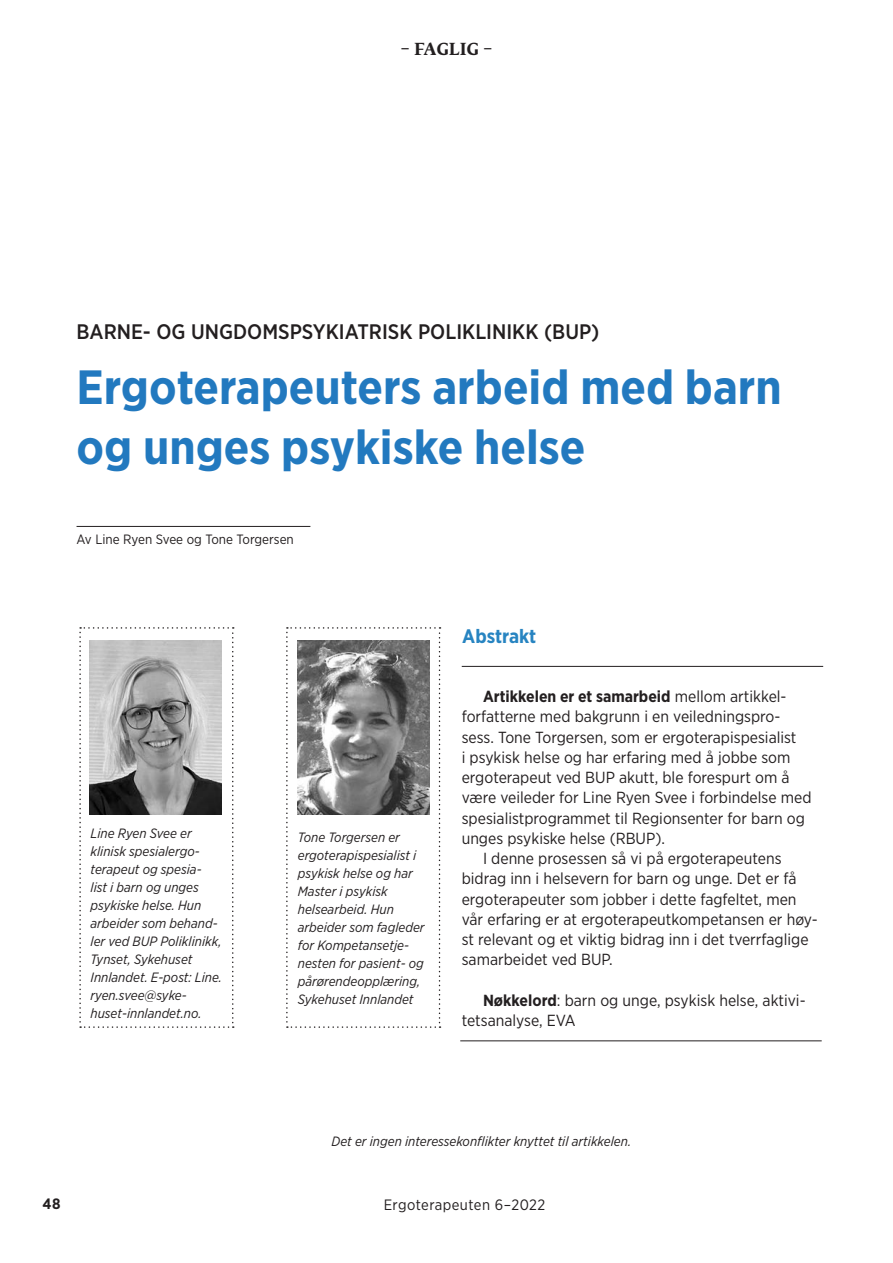
<style>
.page{position:relative;width:893px;height:1263px;background:#fff}
.page>*{position:absolute;margin:0;border:0;box-sizing:border-box;transform-origin:0 0}
.t1{font:700 48px/60px "Gotham Narrow";color:#2279bf}
.t2{font:500 21px "Gotham Narrow";color:#231f20}
.t3{font:700 19.5px "Gotham Narrow";color:#2784c1}
.t4{font:700 16.5px "Fedra Serif B Std";letter-spacing:.015em;color:#231f20}
.t5{font:16.05px/20.2px "Gotham Narrow";color:#231f20}
.t6{font:700 16.05px "Gotham Narrow";color:#231f20}
.t7{font:15px "Gotham Narrow";letter-spacing:.03em;color:#231f20}
.t8{font:700 15px "Gotham Narrow";color:#231f20}
.t9{font:italic 13.5px/18px "Gotham Narrow";color:#231f20}
.t10{font:13.5px "Gotham Narrow";color:#231f20}
.s1{font-weight:400}
.s2{font-weight:700}
</style>
<div class="page">
<hr style="left:77px;top:526px;width:233px;height:1px;background:#231f20">
<svg style="left:79px;top:627px;width:155px;height:401px"></svg>
<svg style="left:286px;top:627px;width:154px;height:401px"></svg>
<hr style="left:460px;top:1040px;width:362px;height:1px;background:#231f20">
<hr style="left:462px;top:666px;width:361px;height:1px;background:#231f20">
<p class="t4" style="left:400px;top:38px;width:93px">– FAGLIG –</p>
<h2 class="t2" style="left:77px;top:318px;width:524px">BARNE- OG UNGDOMSPSYKIATRISK POLIKLINIKK (BUP)</h2>
<h1 class="t1" style="left:77px;top:357px;width:707px">Ergoterapeuters arbeid med barn og unges psykiske helse</h1>
<p class="t10" style="left:77px;top:530px;width:219px">Av Line Ryen Svee og Tone Torgersen</p>
<p class="t9" style="left:91px;top:824px;width:133px">Line Ryen Svee er klinisk spesialergo&shy;terapeut og spesia-<br>list i barn og unges psykiske helse. Hun arbeider som behand&shy;ler ved BUP Poliklinikk,<br>Tynset, Sykehuset<br>Innlandet. E-post: Line. ryen.svee@syke&shy;huset-innlandet.no.</p>
<p class="t9" style="left:298px;top:828px;width:128px">Tone Torgersen er ergoterapispesialist i psykisk helse og har<br>Master i psykisk helsearbeid. Hun arbeider som fagleder for Kompetansetje&shy;nesten for pasient- og pårørendeopplæring,<br>Sykehuset Innlandet</p>
<p class="t3" style="left:462px;top:623px;width:75px">Abstrakt</p>
<p class="t6" style="left:483px;top:686px;width:305px">Artikkelen er et samarbeid <span class="s1">mellom artikkel-</span></p>
<p class="t5" style="left:462px;top:706px;width:320px">forfatterne med bakgrunn i en veiledningspro-</p>
<p class="t5" style="left:462px;top:726px;width:336px">sess. Tone Torgersen, som er ergoterapispesialist</p>
<p class="t5" style="left:462px;top:747px;width:330px">i psykisk helse og har erfaring med å jobbe som</p>
<p class="t5" style="left:462px;top:767px;width:329px">ergoterapeut ved BUP akutt, ble forespurt om å</p>
<p class="t5" style="left:462px;top:787px;width:351px">være veileder for Line Ryen Svee i forbindelse med</p>
<p class="t5" style="left:462px;top:807px;width:345px">spesialistprogrammet til Regionsenter for barn og</p>
<p class="t5" style="left:462px;top:828px;width:205px">unges psykiske helse (RBUP).</p>
<p class="t5" style="left:483px;top:848px;width:300px">I denne prosessen så vi på ergoterapeutens</p>
<p class="t5" style="left:462px;top:868px;width:336px">bidrag inn i helsevern for barn og unge. Det er få</p>
<p class="t5" style="left:462px;top:888px;width:336px">ergoterapeuter som jobber i dette fagfeltet, men</p>
<p class="t5" style="left:462px;top:909px;width:357px">vår erfaring er at ergoterapeutkompetansen er høy-</p>
<p class="t5" style="left:462px;top:929px;width:348px">st relevant og et viktig bidrag inn i det tverrfaglige</p>
<p class="t5" style="left:462px;top:949px;width:152px">samarbeidet ved BUP.</p>
<p class="t5" style="left:462px;top:990px;width:345px;text-indent:21px"><span class="s2">Nøkkelord</span>: barn og unge, psykisk helse, aktivi&shy;tetsanalyse, EVA</p>
<p class="t9" style="left:331px;top:1131px;width:301px">Det er ingen interessekonflikter knyttet til artikkelen.</p>
<p class="t8" style="left:43px;top:1194px;width:19px">48</p>
<p class="t7" style="left:384px;top:1196px;width:163px">Ergoterapeuten 6–2022</p>
</div>
